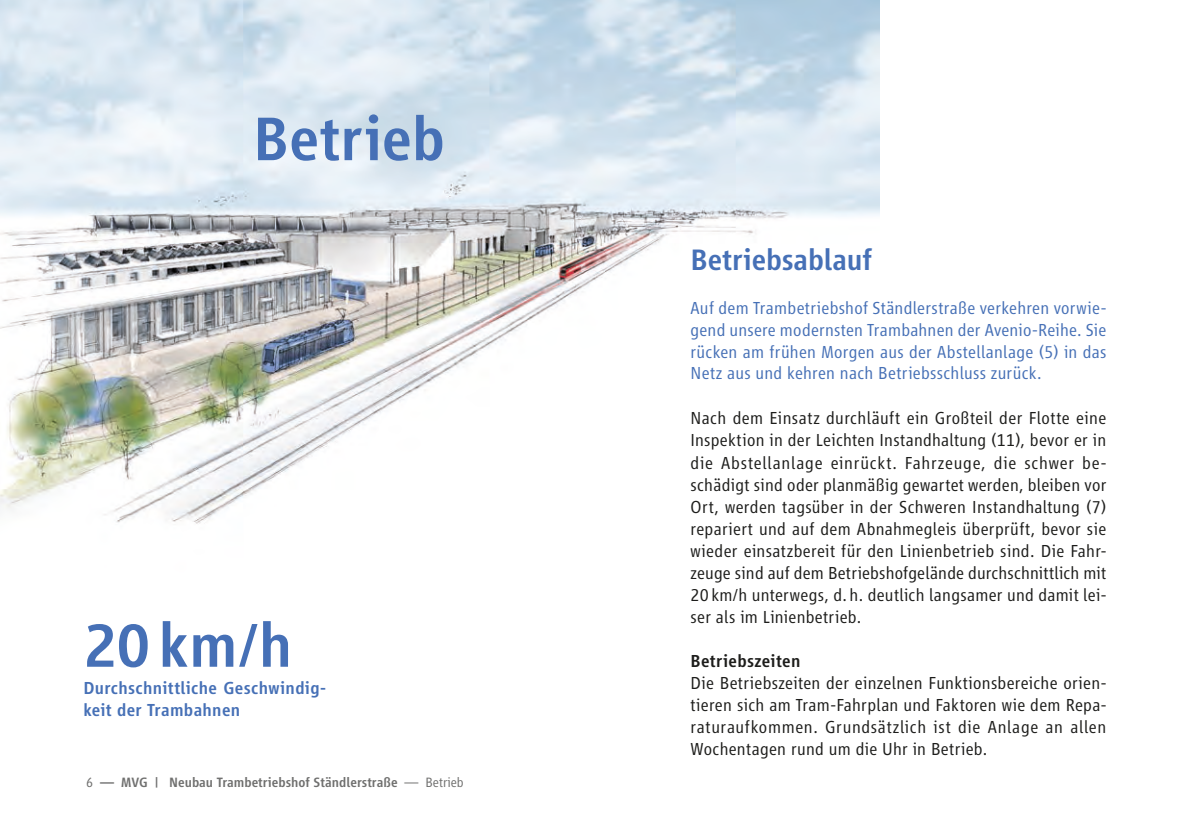
<style>
.page{position:relative;width:1191px;height:840px;background:#fff}
.page>*{position:absolute;margin:0;border:0;box-sizing:border-box;transform-origin:0 0}
.t1{font:500 64px "Vialog LT Pro";color:#4670b6}
.t2{font:500 63.6px "Vialog LT Pro";color:#4670b6}
.t3{font:500 30.6px "Vialog LT Pro";letter-spacing:-.005em;color:#4670b6}
.t4{font:300 18px/22px "Vialog LT Pro";letter-spacing:.015em;color:#1d1d1b;text-align:justify}
.t5{font:300 18px/21.6px "Vialog LT Pro";letter-spacing:.015em;color:#4670b6;text-align:justify}
.t6{font:500 18px/21.6px "Vialog LT Pro";letter-spacing:.015em;color:#4670b6}
.t7{font:500 18px "Vialog LT Pro";letter-spacing:.02em;color:#1d1d1b}
.t8{font:500 14px "Vialog LT Pro";color:#70706f}
.s1{font-weight:300}
</style>
<div class="page">
<img style="left:0;top:0;width:879px;height:524px">
<h2 class="t2" style="left:253px;top:104px;width:193px">Betrieb</h2>
<h1 class="t1" style="left:83px;top:609px;width:210px">20km/h</h1>
<p class="t6" style="left:83px;top:677px;width:244px">Durchschnittliche Geschwindig&shy;keit der Trambahnen</p>
<p class="t8" style="left:86px;top:774px;width:379px"><span class="s1">6</span> — MVG | Neubau Trambetriebshof Ständlerstraße <span class="s1">— Betrieb</span></p>
<h3 class="t3" style="left:690px;top:243px;width:183px">Betriebsablauf</h3>
<p class="t5" style="left:690px;top:297px;width:417px">Auf dem Trambetriebshof Ständlerstraße verkehren vorwie&shy;gend unsere modernsten Trambahnen der Avenio-Reihe. Sie rücken am frühen Morgen aus der Abstellanlage (5) in das Netz aus und kehren nach Betriebsschluss zurück.</p>
<p class="t4" style="left:690px;top:407px;width:417px">Nach dem Einsatz durchläuft ein Großteil der Flotte eine Inspektion in der Leichten Instandhaltung (11), bevor er in die Abstellanlage einrückt. Fahrzeuge, die schwer be&shy;schädigt sind oder planmäßig gewartet werden, bleiben vor Ort, werden tagsüber in der Schweren Instandhaltung (7) repariert und auf dem Abnahmegleis überprüft, bevor sie wieder einsatzbereit für den Linienbetrieb sind. Die Fahr&shy;zeuge sind auf dem Betriebshofgelände durchschnittlich mit 20 km/h unterwegs, d. h. deutlich langsamer und damit lei&shy;ser als im Linienbetrieb.</p>
<p class="t7" style="left:690px;top:650px;width:111px">Betriebszeiten</p>
<p class="t4" style="left:690px;top:671px;width:417px">Die Betriebszeiten der einzelnen Funktionsbereiche orien&shy;tieren sich am Tram-Fahrplan und Faktoren wie dem Repa&shy;raturaufkommen. Grundsätzlich ist die Anlage an allen Wochentagen rund um die Uhr in Betrieb.</p>
</div>
